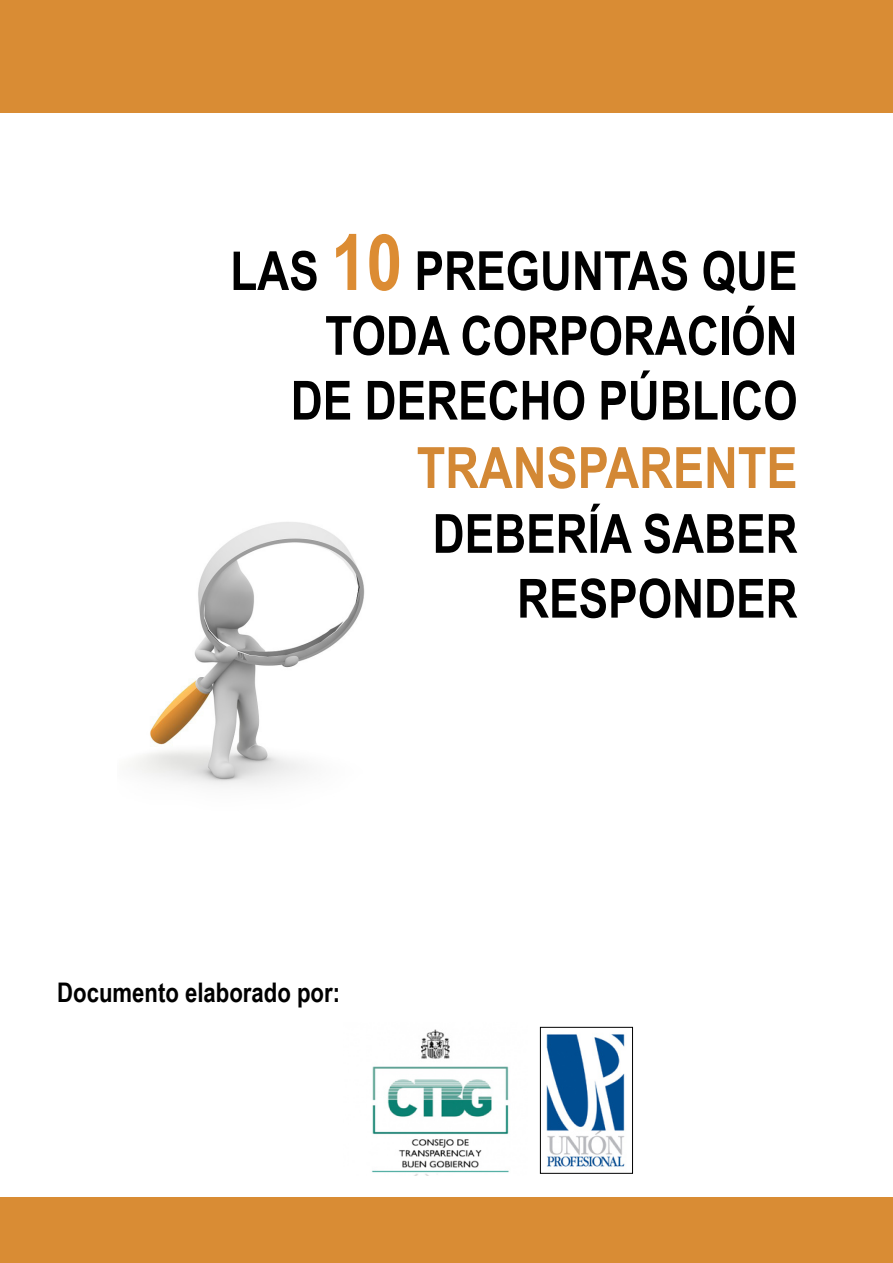
<style>
.page{position:relative;width:893px;height:1263px;background:#fff}
.page>*{position:absolute;margin:0;border:0;box-sizing:border-box;transform-origin:0 0}
.t1{font:700 57px "Arial Narrow";color:#d38835}
.t2{font:700 54px/64.8px "Arial Narrow";color:#000;text-align:right}
.t3{font:700 27px "Arial Narrow";color:#000}
.s1{font-size:78px;color:#dc8c33}
</style>
<div class="page">
<img style="left:133px;top:522px;width:232px;height:263px">
<img style="left:371px;top:1029px;width:138px;height:146px">
<img style="left:546px;top:1034px;width:79px;height:133px">
<div style="left:540px;top:1027px;width:93px;height:147px;border:1px solid #000"></div>
<div style="left:0;top:0;width:893px;height:113px;background:#d98c34"></div>
<div style="left:0;top:1198px;width:893px;height:65px;background:#d98c34"></div>
<p class="t2" style="left:230px;top:236px;width:569px">LAS <span class="s1">10</span> PREGUNTAS QUE<br>TODA CORPORACIÓN<br>DE DERECHO PÚBLICO</p>
<p class="t1" style="left:417px;top:425px;width:382px">TRANSPARENTE</p>
<p class="t2" style="left:433px;top:499px;width:366px">DEBERÍA SABER<br>RESPONDER</p>
<p class="t3" style="left:57px;top:972px;width:284px">Documento elaborado por:</p>
</div>
